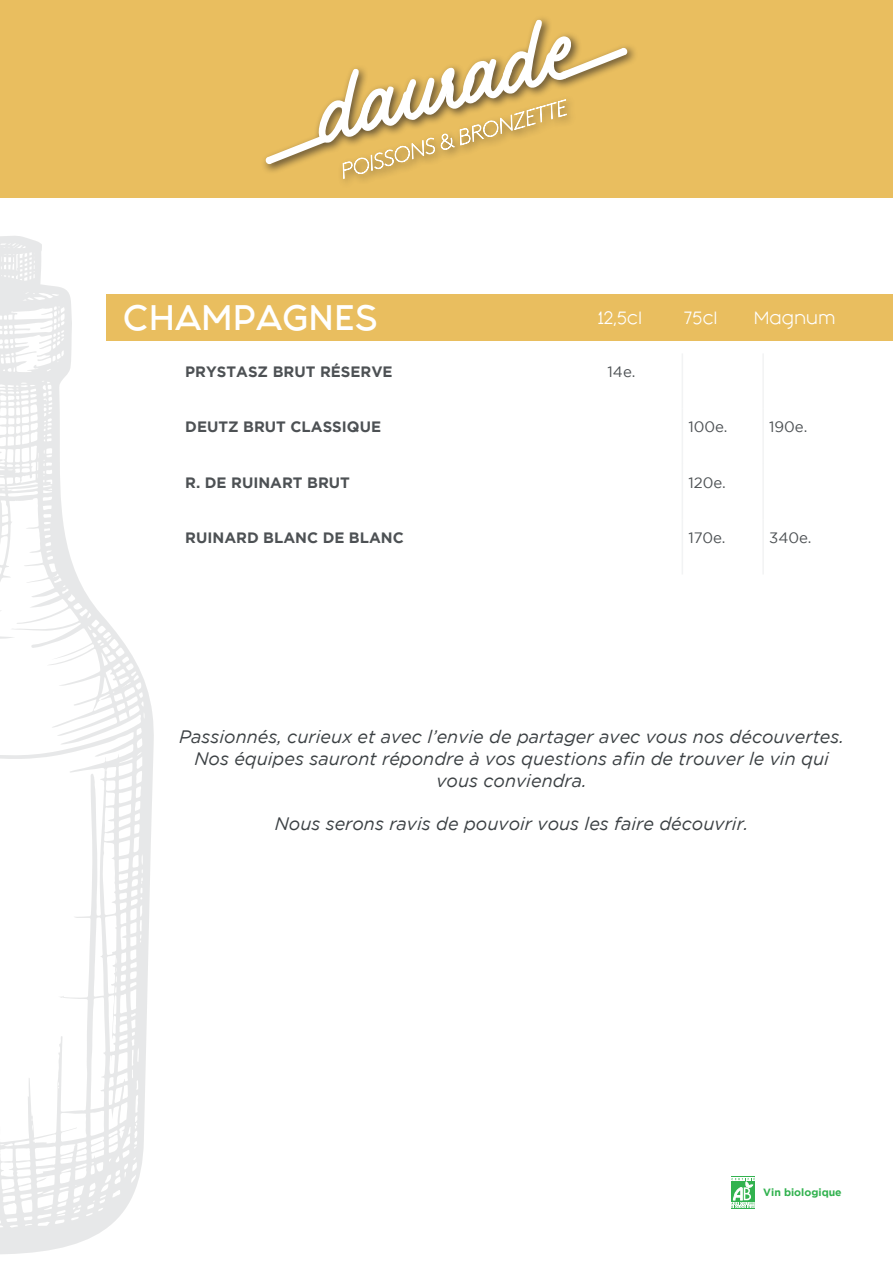
<style>
.page{position:relative;width:893px;height:1263px;background:#fff}
.page>*{position:absolute;margin:0;border:0;box-sizing:border-box;transform-origin:0 0}
.t1{font:30px "Fashion Fetish Bold";color:#fff}
.t2{font:italic 18px/21.6px "Gotham";color:#3b4043;text-align:center}
.t3{font:700 15px "Gotham";color:#4d5154}
.t4{font:15px "Gotham";color:#4d5154}
.t5{font:15px "Fashion Fetish";color:#fff}
.t6{font:700 10.5px "Gotham";color:#32b24f}
</style>
<div class="page">
<div style="left:0;top:0;width:893px;height:198px;background:#e9be5f"></div>
<svg style="left:265px;top:20px;width:363px;height:159px"></svg>
<svg style="left:1px;top:236px;width:153px;height:1018px"></svg>
<svg style="left:731px;top:1176px;width:24px;height:33px"></svg>
<hr style="left:682px;top:353px;width:1px;height:56px;background:#f2f3f4">
<hr style="left:762px;top:353px;width:2px;height:56px;background:#f2f3f4">
<hr style="left:682px;top:409px;width:1px;height:55px;background:#f2f3f4">
<hr style="left:762px;top:409px;width:2px;height:55px;background:#f2f3f4">
<hr style="left:682px;top:464px;width:1px;height:55px;background:#f2f3f4">
<hr style="left:762px;top:464px;width:2px;height:55px;background:#f2f3f4">
<hr style="left:682px;top:519px;width:1px;height:55px;background:#f2f3f4">
<hr style="left:762px;top:519px;width:2px;height:55px;background:#f2f3f4">
<div style="left:106px;top:294px;width:787px;height:46px;background:#e9be5f"></div>
<p class="t1" style="left:123px;top:293px;width:256px">CHAMPAGNES</p>
<p class="t5" style="left:598px;top:306px;width:46px">12,5cl</p>
<p class="t5" style="left:684px;top:306px;width:35px">75cl</p>
<p class="t5" style="left:754px;top:306px;width:83px">Magnum</p>
<p class="t3" style="left:185px;top:363px;width:209px">PRYSTASZ BRUT RÉSERVE</p>
<p class="t4" style="left:608px;top:363px;width:29px">14e.</p>
<p class="t3" style="left:185px;top:418px;width:197px">DEUTZ BRUT CLASSIQUE</p>
<p class="t4" style="left:688px;top:419px;width:41px">100e.</p>
<p class="t4" style="left:769px;top:419px;width:40px">190e.</p>
<p class="t3" style="left:185px;top:474px;width:166px">R. DE RUINART BRUT</p>
<p class="t4" style="left:688px;top:474px;width:39px">120e.</p>
<p class="t3" style="left:185px;top:529px;width:220px">RUINARD BLANC DE BLANC</p>
<p class="t4" style="left:688px;top:529px;width:39px">170e.</p>
<p class="t4" style="left:769px;top:529px;width:44px">340e.</p>
<p class="t2" style="left:179px;top:726px;width:666px">Passionnés, curieux et avec l’envie de partager avec vous nos découvertes.<br>Nos équipes sauront répondre à vos questions afin de trouver le vin qui vous conviendra.</p>
<p class="t2" style="left:275px;top:812px;width:475px">Nous serons ravis de pouvoir vous les faire découvrir.</p>
<p class="t6" style="left:763px;top:1187px;width:80px">Vin biologique</p>
</div>
